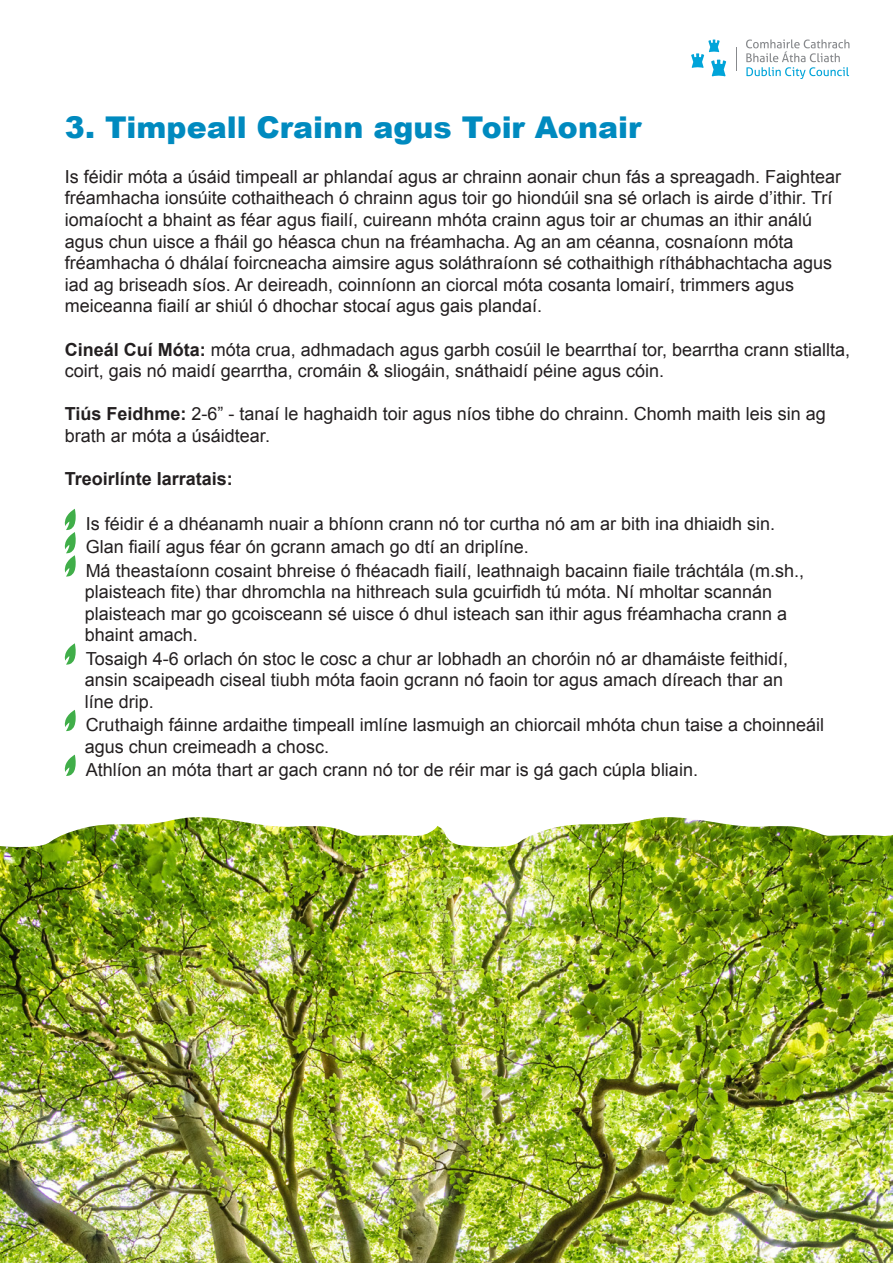
<style>
.page{position:relative;width:893px;height:1263px;background:#fff}
.page>*{position:absolute;margin:0;border:0;box-sizing:border-box;transform-origin:0 0}
.t1{font:900 30px "Arial";color:#008abf}
.t2{font:18px/21.6px "Arial";color:#231f20}
.t3{font:700 18px "Arial";color:#231f20}
.s1{font-weight:700}
</style>
<div class="page">
<img style="left:0;top:848px;width:893px;height:415px">
<svg style="left:0;top:568px;width:379px;height:280px"></svg>
<img style="left:379px;top:817px;width:514px;height:31px">
<svg style="left:65px;top:509px;width:11px;height:68px"></svg>
<svg style="left:65px;top:643px;width:11px;height:22px"></svg>
<svg style="left:65px;top:710px;width:11px;height:21px"></svg>
<svg style="left:65px;top:755px;width:11px;height:21px"></svg>
<svg style="left:746px;top:39px;width:103px;height:40px"></svg>
<svg style="left:691px;top:40px;width:35px;height:36px"></svg>
<svg style="left:736px;top:47px;width:1px;height:24px"></svg>
<p class="t1" style="left:65px;top:105px;width:578px">3. Timpeall Crainn agus Toir Aonair</p>
<p class="t2" style="left:65px;top:166px;width:778px">Is féidir móta a úsáid timpeall ar phlandaí agus ar chrainn aonair chun fás a spreagadh. Faightear fréamhacha ionsúite cothaitheach ó chrainn agus toir go hiondúil sna sé orlach is airde d’ithir. Trí iomaíocht a bhaint as féar agus fiailí, cuireann mhóta crainn agus toir ar chumas an ithir análú agus chun uisce a fháil go héasca chun na fréamhacha. Ag an am céanna, cosnaíonn móta fréamhacha ó dhálaí foircneacha aimsire agus soláthraíonn sé cothaithigh ríthábhachtacha agus iad ag briseadh síos. Ar deireadh, coinníonn an ciorcal móta cosanta lomairí, trimmers agus meiceanna fiailí ar shiúl ó dhochar stocaí agus gais plandaí.</p>
<p class="t2" style="left:65px;top:339px;width:787px"><span class="s1">Cineál Cuí Móta:</span> móta crua, adhmadach agus garbh cosúil le bearrthaí tor, bearrtha crann stiallta, coirt, gais nó maidí gearrtha, cromáin &amp; sliogáin, snáthaidí péine agus cóin.</p>
<p class="t2" style="left:65px;top:403px;width:762px"><span class="s1">Tiús Feidhme:</span> 2-6” - tanaí le haghaidh toir agus níos tibhe do chrainn. Chomh maith leis sin ag brath ar móta a úsáidtear.</p>
<p class="t3" style="left:65px;top:467px;width:170px">Treoirlínte Iarratais:</p>
<p class="t2" style="left:86px;top:513px;width:691px">Is féidir é a dhéanamh nuair a bhíonn crann nó tor curtha nó am ar bith ina dhiaidh sin.</p>
<p class="t2" style="left:86px;top:536px;width:445px">Glan fiailí agus féar ón gcrann amach go dtí an driplíne.</p>
<p class="t2" style="left:85px;top:560px;width:721px">Má theastaíonn cosaint bhreise ó fhéacadh fiailí, leathnaigh bacainn fiaile tráchtála (m.sh., plaisteach fite) thar dhromchla na hithreach sula gcuirfidh tú móta. Ní mholtar scannán</p>
<p class="t2" style="left:85px;top:603px;width:704px">plaisteach mar go gcoisceann sé uisce ó dhul isteach san ithir agus fréamhacha crann a</p>
<p class="t2" style="left:85px;top:624px;width:115px">bhaint amach.</p>
<p class="t2" style="left:86px;top:648px;width:704px">Tosaigh 4-6 orlach ón stoc le cosc a chur ar lobhadh an choróin nó ar dhamáiste feithidí,</p>
<p class="t2" style="left:85px;top:669px;width:700px">ansin scaipeadh ciseal tiubh móta faoin gcrann nó faoin tor agus amach díreach thar an</p>
<p class="t2" style="left:85px;top:691px;width:71px">líne drip.</p>
<p class="t2" style="left:85px;top:714px;width:741px">Cruthaigh fáinne ardaithe timpeall imlíne lasmuigh an chiorcail mhóta chun taise a choinneáil agus chun creimeadh a chosc.</p>
<p class="t2" style="left:86px;top:759px;width:614px">Athlíon an móta thart ar gach crann nó tor de réir mar is gá gach cúpla bliain.</p>
</div>
